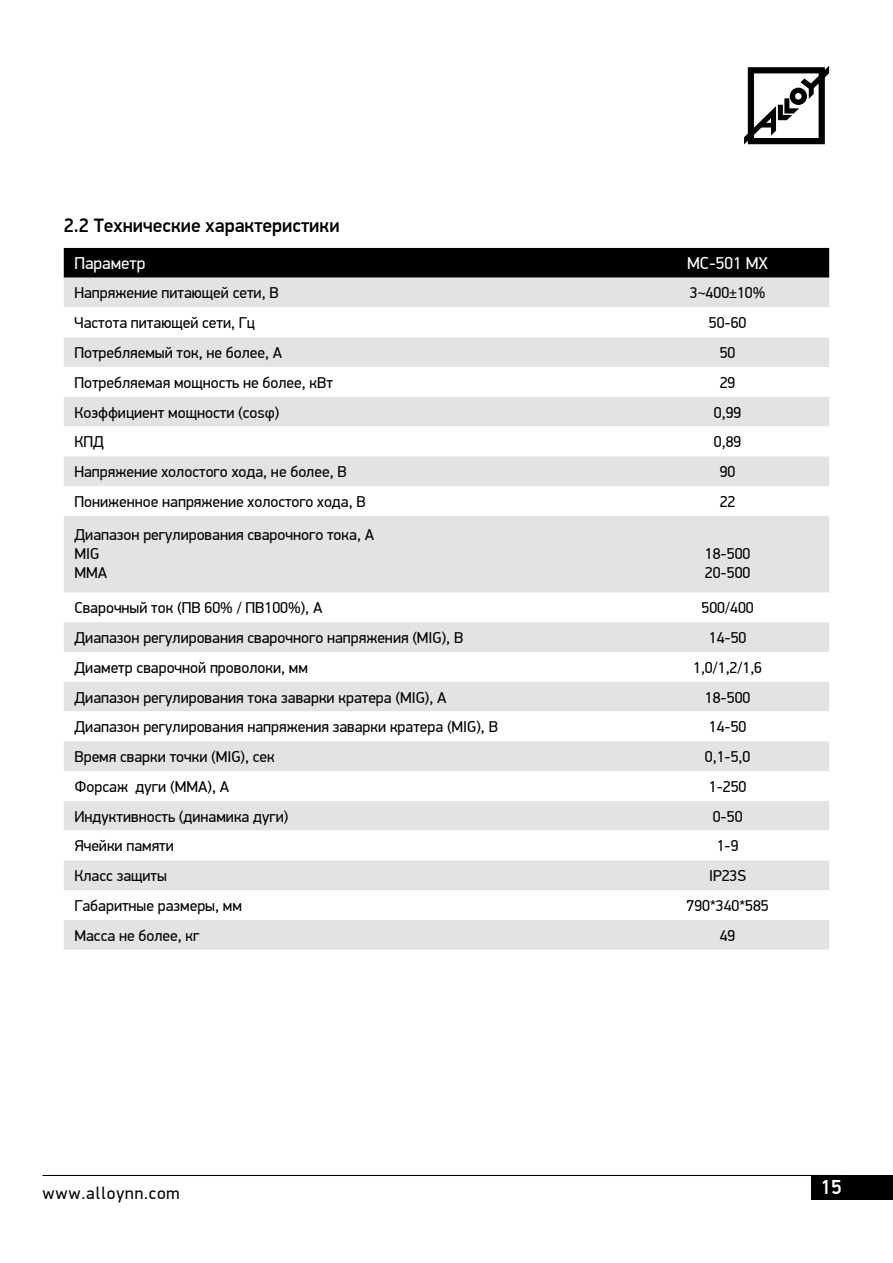
<style>
.page{position:relative;width:893px;height:1263px;background:#fff}
.page>*{position:absolute;margin:0;border:0;box-sizing:border-box;transform-origin:0 0}
.t1{font:500 20.4px "PF Din Display Pro";color:#fff}
.t2{font:500 19.5px "PF Din Display Pro";color:#000}
.t3{font:17.25px "PF Din Display Pro";color:#fff}
.t4{font:17.25px "PF Din Display Pro";letter-spacing:.05em;color:#000}
.t5{font:15.75px/18.9px "PF Din Display Pro";color:#000}
</style>
<div class="page">
<svg style="left:744px;top:66px;width:85px;height:79px"></svg>
<div style="left:811px;top:1175px;width:82px;height:24px;background:#000"></div>
<hr style="left:43px;top:1175px;width:799px;height:1px;background:#000">
<div style="left:64px;top:248px;width:765px;height:30px;background:#000"></div>
<div style="left:64px;top:278px;width:765px;height:671px;background:#e1e3e4"></div>
<svg style="left:64px;top:307px;width:765px;height:613px;fill:#e1e3e4"></svg>
<p class="t2" style="left:64px;top:214px;width:277px">2.2 Технические характеристики</p>
<p class="t3" style="left:74px;top:253px;width:73px">Параметр</p>
<p class="t3" style="left:687px;top:253px;width:82px">МС-501 МХ</p>
<p class="t5" style="left:74px;top:284px;width:206px">Напряжение питающей сети, В</p>
<p class="t5" style="left:690px;top:284px;width:77px">3~400±10%</p>
<p class="t5" style="left:74px;top:314px;width:182px">Частота питающей сети, Гц</p>
<p class="t5" style="left:709px;top:314px;width:39px">50-60</p>
<p class="t5" style="left:74px;top:343px;width:209px">Потребляемый ток, не более, А</p>
<p class="t5" style="left:720px;top:343px;width:17px">50</p>
<p class="t5" style="left:74px;top:373px;width:260px">Потребляемая мощность не более, кВт</p>
<p class="t5" style="left:720px;top:373px;width:17px">29</p>
<p class="t5" style="left:74px;top:403px;width:206px">Коэффициент мощности (cosφ)</p>
<p class="t5" style="left:714px;top:403px;width:29px">0,99</p>
<p class="t5" style="left:74px;top:433px;width:31px">КПД</p>
<p class="t5" style="left:714px;top:433px;width:29px">0,89</p>
<p class="t5" style="left:74px;top:462px;width:274px">Напряжение холостого хода, не более, В</p>
<p class="t5" style="left:720px;top:462px;width:17px">90</p>
<p class="t5" style="left:74px;top:492px;width:293px">Пониженное напряжение холостого хода, В</p>
<p class="t5" style="left:720px;top:492px;width:17px">22</p>
<p class="t5" style="left:74px;top:526px;width:301px">Диапазон регулирования сварочного тока, А<br>MIG<br>MMA</p>
<p class="t5" style="left:705px;top:545px;width:47px">18-500<br>20-500</p>
<p class="t5" style="left:74px;top:599px;width:249px">Сварочный ток (ПВ 60% / ПВ100%), А</p>
<p class="t5" style="left:701px;top:599px;width:54px">500/400</p>
<p class="t5" style="left:74px;top:628px;width:390px">Диапазон регулирования сварочного напряжения (MIG), В</p>
<p class="t5" style="left:709px;top:628px;width:39px">14-50</p>
<p class="t5" style="left:74px;top:658px;width:235px">Диаметр сварочной проволоки, мм</p>
<p class="t5" style="left:693px;top:658px;width:71px">1,0/1,2/1,6</p>
<p class="t5" style="left:74px;top:688px;width:374px">Диапазон регулирования тока заварки кратера (MIG), А</p>
<p class="t5" style="left:705px;top:688px;width:47px">18-500</p>
<p class="t5" style="left:74px;top:718px;width:425px">Диапазон регулирования напряжения заварки кратера (MIG), В</p>
<p class="t5" style="left:709px;top:718px;width:39px">14-50</p>
<p class="t5" style="left:74px;top:747px;width:202px">Время сварки точки (MIG), сек</p>
<p class="t5" style="left:705px;top:747px;width:47px">0,1-5,0</p>
<p class="t5" style="left:74px;top:777px;width:156px">Форсаж дуги (ММА), А</p>
<p class="t5" style="left:709px;top:777px;width:39px">1-250</p>
<p class="t5" style="left:74px;top:807px;width:216px">Индуктивность (динамика дуги)</p>
<p class="t5" style="left:713px;top:807px;width:31px">0-50</p>
<p class="t5" style="left:74px;top:837px;width:101px">Ячейки памяти</p>
<p class="t5" style="left:717px;top:837px;width:23px">1-9</p>
<p class="t5" style="left:74px;top:866px;width:94px">Класс защиты</p>
<p class="t5" style="left:709px;top:866px;width:39px">IP23S</p>
<p class="t5" style="left:74px;top:896px;width:169px">Габаритные размеры, мм</p>
<p class="t5" style="left:686px;top:896px;width:84px">790*340*585</p>
<p class="t5" style="left:74px;top:926px;width:126px">Масса не более, кг</p>
<p class="t5" style="left:720px;top:926px;width:17px">49</p>
<p class="t4" style="left:43px;top:1183px;width:139px">www.alloynn.com</p>
<p class="t1" style="left:820px;top:1175px;width:23px">15</p>
</div>
